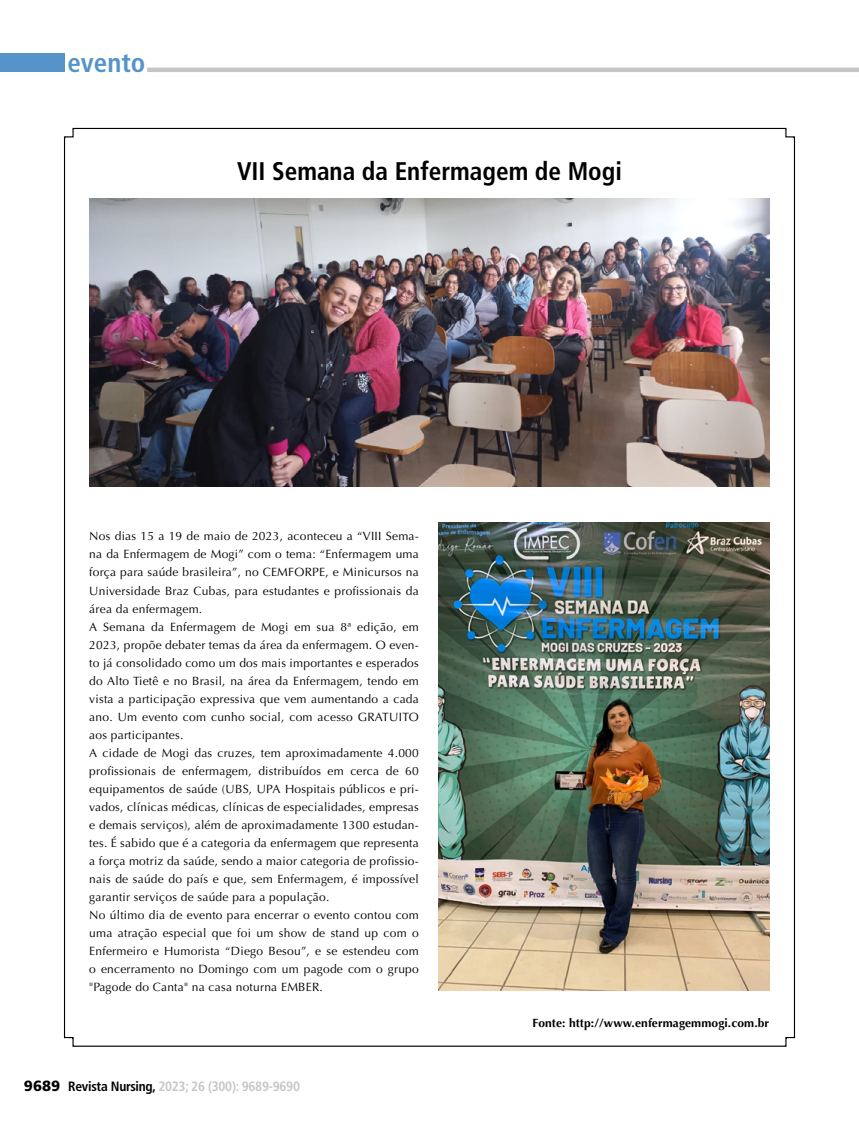
<style>
.page{position:relative;width:859px;height:1132px;background:#fff}
.page>*{position:absolute;margin:0;border:0;box-sizing:border-box;transform-origin:0 0}
.t1{font:700 condensed 27px "Frutiger LT Std";color:#5693c9}
.t2{font:700 condensed 25.5px "Frutiger LT Std";color:#000}
.t3{font:700 condensed 13.5px "Frutiger LT Std";letter-spacing:-.02em;color:#c6c6c6}
.t4{font:12px/18px "Optima LT Std";letter-spacing:.02em;color:#000}
.t5{font:700 12px "Optima LT Std";letter-spacing:.01em;color:#000}
.s1{font-weight:900;font-stretch:normal;font-size:14.85px;color:#000}
.s2{color:#000}
</style>
<div class="page">
<div style="left:0;top:54px;width:65px;height:18px;background:#5693c9"></div>
<hr style="left:147px;top:68px;width:712px;height:4px;background:#c6c6c6">
<img style="left:89px;top:198px;width:681px;height:288px">
<img style="left:438px;top:522px;width:332px;height:468px">
<h1 class="t1" style="left:67px;top:47px;width:80px">evento</h1>
<h2 class="t2" style="left:237px;top:155px;width:386px">VII Semana da Enfermagem de Mogi</h2>
<p class="t4" style="left:89px;top:527px;width:331px">Nos dias 15 a 19 de maio de 2023, aconteceu a “VIII Sema&shy;na da Enfermagem de Mogi” com o tema: “Enfermagem uma força para saúde brasileira”, no CEMFORPE, e Minicursos na Universidade Braz Cubas, para estudantes e profissionais da área da enfermagem.<br>A Semana da Enfermagem de Mogi em sua 8ª edição, em 2023, propõe debater temas da área da enfermagem. O even&shy;to já consolidado como um dos mais importantes e esperados do Alto Tietê e no Brasil, na área da Enfermagem, tendo em vista a participação expressiva que vem aumentando a cada ano. Um evento com cunho social, com acesso GRATUITO aos participantes.<br>A cidade de Mogi das cruzes, tem aproximadamente 4.000 profissionais de enfermagem, distribuídos em cerca de 60 equipamentos de saúde (UBS, UPA Hospitais públicos e pri&shy;vados, clínicas médicas, clínicas de especialidades, empresas e demais serviços), além de aproximadamente 1300 estudan&shy;tes. É sabido que é a categoria da enfermagem que representa a força motriz da saúde, sendo a maior categoria de profissio&shy;nais de saúde do país e que, sem Enfermagem, é impossível garantir serviços de saúde para a população.<br>No último dia de evento para encerrar o evento contou com uma atração especial que foi um show de stand up com o Enfermeiro e Humorista “Diego Besou”, e se estendeu com o encerramento no Domingo com um pagode com o grupo "Pagode do Canta" na casa noturna EMBER.</p>
<p class="t3" style="left:24px;top:1077px;width:277px"><span class="s1">9689</span> <span class="s2">Revista Nursing,</span> 2023; 26 (300): 9689-9690</p>
<p class="t5" style="left:533px;top:1015px;width:238px">Fonte: http://www.enfermagemmogi.com.br</p>
</div>
